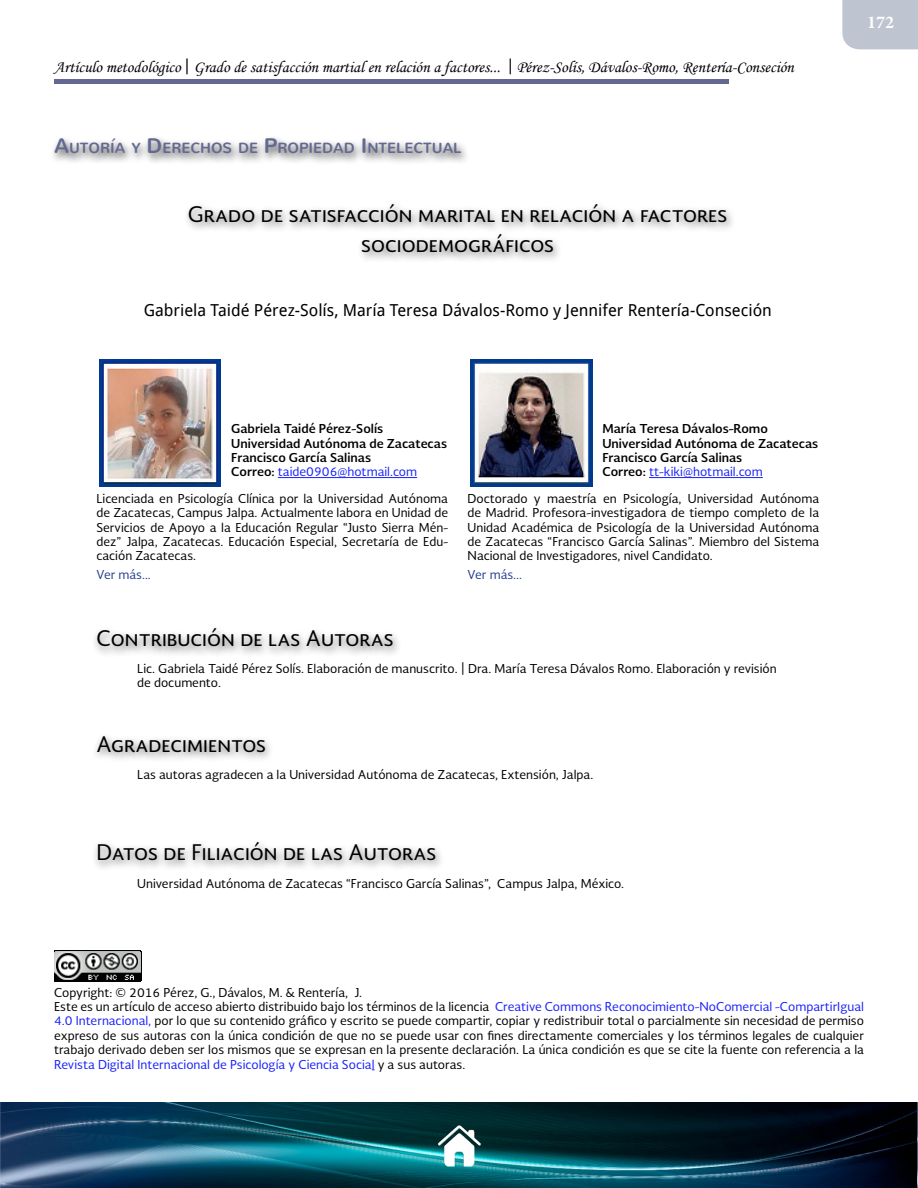
<style>
.page{position:relative;width:918px;height:1188px;background:#fff}
.page>*{position:absolute;margin:0;border:0;box-sizing:border-box;transform-origin:0 0}
.t1{font:21px/30px "Soberana Sans";color:#000;text-align:center}
.t2{font:700 18px "Minion Pro";color:#fff}
.t3{font:16.5px "Monotype Corsiva";color:#000}
.t4{font:16.5px "Droid Sans";color:#000}
.t5{font:700 14.7px "Nunito";color:#636990}
.Copyright_texto{font:12px/14.4px "Soberana Sans";color:#000;text-align:justify}
.t6{font:700 12px/14.4px "Soberana Sans";color:#000}
.t7{font:12px "Soberana Sans";color:#25408f}
.s1{font-family:"Soberana Sans";font-size:15px}
.s2{font-size:21px}
.s3{font-weight:400;color:#1922fb}
.s4{color:#1922fb}
</style>
<div class="page">
<div style="left:91px;top:624px;width:312px;height:34px;background:#000;opacity:.6"></div>
<div style="left:92px;top:732px;width:183px;height:31px;background:#000;opacity:.6"></div>
<div style="left:92px;top:838px;width:354px;height:34px;background:#000;opacity:.6"></div>
<div style="left:183px;top:200px;width:553px;height:63px;background:#000;opacity:.6"></div>
<div style="left:49px;top:135px;width:422px;height:30px;background:#000;opacity:.75"></div>
<div style="left:54px;top:79px;width:675px;height:5px;background:#636990"></div>
<img style="left:99px;top:359px;width:122px;height:128px">
<hr style="left:278px;top:477px;width:139px;height:1px;background:#1922fb">
<img style="left:471px;top:359px;width:121px;height:128px">
<hr style="left:649px;top:477px;width:114px;height:1px;background:#1922fb">
<div style="left:842px;top:0;width:76px;height:49px;background:#bec4d0"></div>
<img style="left:0;top:1103px;width:918px;height:85px">
<img style="left:438px;top:1124px;width:42px;height:43px">
<img style="left:54px;top:951px;width:87px;height:30px">
<h3 class="t3" style="left:54px;top:57px;width:741px">Artículo metodológico <span class="s1">|</span> Grado de satisfacción martial en relación a factores... <span class="s1">|</span> Pérez-Solís, Dávalos-Romo, Rentería-Conseción</h3>
<p class="t5" style="left:54px;top:135px;width:280px"><span class="s2">A</span>UTORÍA Y <span class="s2">D</span>ERECHOS DE <span class="s2">P</span>ROPIEDAD</p>
<p class="t5" style="left:361px;top:135px;width:102px"><span class="s2">I</span> NTELECTUAL</p>
<h1 class="t1" style="left:188px;top:198px;width:541px">Grado de satisfacción marital en relación a factores sociodemográficos</h1>
<h3 class="t4" style="left:144px;top:298px;width:630px">Gabriela Taidé Pérez-Solís, María Teresa Dávalos-Romo y Jennifer Rentería-Conseción</h3>
<p class="t6" style="left:231px;top:421px;width:217px">Gabriela Taidé Pérez-Solís<br>Universidad Autónoma de Zacatecas<br>Francisco García Salinas<br>Correo: <span class="s3">taide0906@hotmail.com</span></p>
<p class="Copyright_texto" style="left:96px;top:491px;width:353px">Licenciada en Psicología Clínica por la Universidad Autónoma de Zacatecas, Campus Jalpa. Actualmente labora en Unidad de Servicios de Apoyo a la Educación Regular “Justo Sierra Mén&shy;dez” Jalpa, Zacatecas. Educación Especial, Secretaría de Edu&shy;cación Zacatecas.</p>
<p class="t7" style="left:96px;top:566px;width:56px">Ver más...</p>
<p class="t6" style="left:602px;top:421px;width:217px">María Teresa Dávalos-Romo<br>Universidad Autónoma de Zacatecas<br>Francisco García Salinas<br>Correo: <span class="s3">tt-kiki@hotmail.com</span></p>
<p class="Copyright_texto" style="left:468px;top:491px;width:353px">Doctorado y maestría en Psicología, Universidad Autónoma de Madrid. Profesora-investigadora de tiempo completo de la Unidad Académica de Psicología de la Universidad Autónoma de Zacatecas “Francisco García Salinas”. Miembro del Sistema Nacional de Investigadores, nivel Candidato.</p>
<p class="t7" style="left:468px;top:566px;width:56px">Ver más...</p>
<h1 class="t1" style="left:96px;top:623px;width:299px">Contribución de las Autoras</h1>
<p class="Copyright_texto" style="left:137px;top:661px;width:641px">Lic. Gabriela Taidé Pérez Solís. Elaboración de manuscrito. | Dra. María Teresa Dávalos Romo. Elaboración y revisión de documento.</p>
<h1 class="t1" style="left:96px;top:728px;width:171px">Agradecimientos</h1>
<p class="Copyright_texto" style="left:137px;top:767px;width:458px">Las autoras agradecen a la Universidad Autónoma de Zacatecas, Extensión, Jalpa.</p>
<h1 class="t1" style="left:96px;top:837px;width:342px">Datos de Filiación de las Autoras</h1>
<p class="Copyright_texto" style="left:137px;top:876px;width:489px">Universidad Autónoma de Zacatecas “Francisco García Salinas”, Campus Jalpa, México.</p>
<p class="t2" style="left:867px;top:10px;width:28px">172</p>
<p class="Copyright_texto" style="left:54px;top:985px;width:310px">Copyright: © 2016 Pérez, G., Dávalos, M. &amp; Rentería, J.</p>
<p class="Copyright_texto" style="left:54px;top:999px;width:811px">Este es un artículo de acceso abierto distribuido bajo los términos de la licencia <span class="s4">Creative Commons Reconocimiento-NoComercial -CompartirIgual 4.0 Internacional,</span> por lo que su contenido gráfico y escrito se puede compartir, copiar y redistribuir total o parcialmente sin necesidad de permiso expreso de sus autoras con la única condición de que no se puede usar con fines directamente comerciales y los términos legales de cualquier trabajo derivado deben ser los mismos que se expresan en la presente declaración. La única condición es que se cite la fuente con referencia a la <span class="s4">Revista Digital Internacional de Psicología y Ciencia Social</span> y a sus autoras.</p>
</div>
